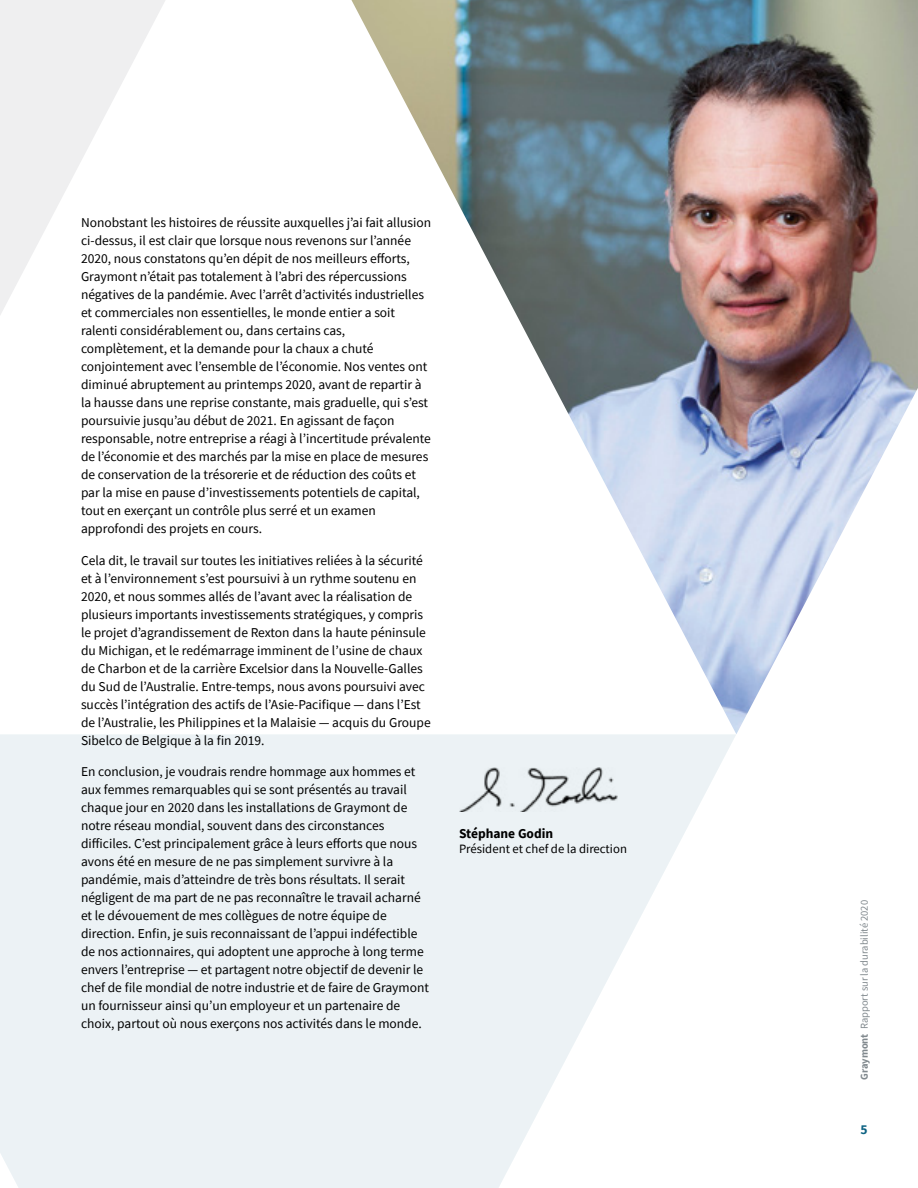
<style>
.page{position:relative;width:918px;height:1188px;background:#fff}
.page>*{position:absolute;margin:0;border:0;box-sizing:border-box;transform-origin:0 0}
.t1{font:13.5px/18px "Source Sans Pro";color:#000}
.t2{font:700 13.5px "Source Sans Pro";color:#000}
.t3{font:700 13.5px "Source Sans Pro";color:#0e6383}
.t4{font:12.75px "Source Sans Pro";color:#000}
.t5{font:10.5px "Source Sans Pro";color:#81898e}
.s1{font-weight:700}
</style>
<div class="page">
<svg style="left:0;top:0;width:165px;height:315px;fill:#efeff0"></svg>
<svg style="left:0;top:734px;width:736px;height:454px;fill:#ecf2f5"></svg>
<img style="left:351px;top:0;width:567px;height:734px">
<img style="left:459px;top:767px;width:159px;height:45px">
<p class="t1" style="left:81px;top:214px;width:352px">Nonobstant les histoires de réussite auxquelles j’ai fait allusion ci-dessus, il est clair que lorsque nous revenons sur l’année 2020, nous constatons qu’en dépit de nos meilleurs efforts, Graymont n’était pas totalement à l’abri des répercussions négatives de la pandémie. Avec l’arrêt d’activités industrielles et commerciales non essentielles, le monde entier a soit ralenti considérablement ou, dans certains cas, complètement, et la demande pour la chaux a chuté conjointement avec l’ensemble de l’économie. Nos ventes ont diminué abruptement au printemps 2020, avant de repartir à la hausse dans une reprise constante, mais graduelle, qui s’est poursuivie jusqu’au début de 2021. En agissant de façon responsable, notre entreprise a réagi à l’incertitude prévalente de l’économie et des marchés par la mise en place de mesures de conservation de la trésorerie et de réduction des coûts et par la mise en pause d’investissements potentiels de capital, tout en exerçant un contrôle plus serré et un examen approfondi des projets en cours.</p>
<p class="t1" style="left:81px;top:551px;width:351px">Cela dit, le travail sur toutes les initiatives reliées à la sécurité et à l’environnement s’est poursuivi à un rythme soutenu en 2020, et nous sommes allés de l’avant avec la réalisation de plusieurs importants investissements stratégiques, y compris le projet d’agrandissement de Rexton dans la haute péninsule du Michigan, et le redémarrage imminent de l’usine de chaux de Charbon et de la carrière Excelsior dans la Nouvelle-Galles du Sud de l’Australie. Entre-temps, nous avons poursuivi avec succès l’intégration des actifs de l’Asie-Pacifique — dans l’Est de l’Australie, les Philippines et la Malaisie — acquis du Groupe Sibelco de Belgique à la fin 2019.</p>
<p class="t1" style="left:81px;top:763px;width:350px">En conclusion, je voudrais rendre hommage aux hommes et aux femmes remarquables qui se sont présentés au travail chaque jour en 2020 dans les installations de Graymont de notre réseau mondial, souvent dans des circonstances difficiles. C’est principalement grâce à leurs efforts que nous avons été en mesure de ne pas simplement survivre à la pandémie, mais d’atteindre de très bons résultats. Il serait négligent de ma part de ne pas reconnaître le travail acharné et le dévouement de mes collègues de notre équipe de direction. Enfin, je suis reconnaissant de l’appui indéfectible de nos actionnaires, qui adoptent une approche à long terme envers l’entreprise — et partagent notre objectif de devenir le chef de file mondial de notre industrie et de faire de Graymont un fournisseur ainsi qu’un employeur et un partenaire de choix, partout où nous exerçons nos activités dans le monde.</p>
<p class="t2" style="left:459px;top:824px;width:96px">Stéphane Godin</p>
<p class="t4" style="left:459px;top:840px;width:169px">Président et chef de la direction</p>
<p class="t5" style="left:858px;top:1080px;width:181px;rotate:-90deg"><span class="s1">Graymont</span> Rapport sur la durabilité 2020</p>
<p class="t3" style="left:860px;top:1120px;width:9px">5</p>
</div>
